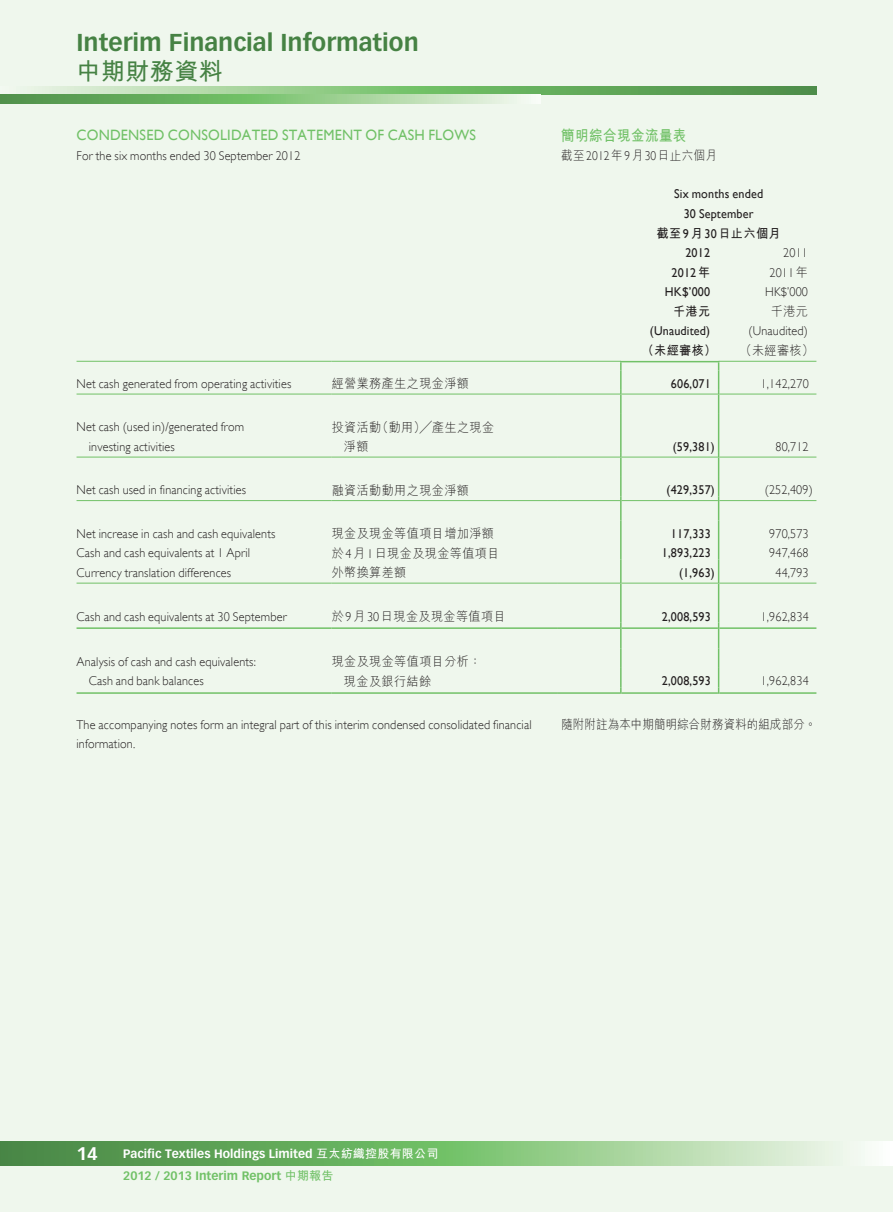
<style>
.page{position:relative;width:893px;height:1212px;background:#eff7ed}
.page>*{position:absolute;margin:0;border:0;box-sizing:border-box;transform-origin:0 0}
.t1{font:700 24px "Vectora LT Std";color:#468244}
.t2{font:700 24px "M Hei HK";letter-spacing:.02em;color:#468244}
.t3{font:700 18px "Vectora LT Std";color:#fff}
.t4{font:15px "Gill Sans";letter-spacing:.015em;color:#71c167;scale:.95 1}
.t5{font:700 15px "M Hei HK";letter-spacing:.035em;color:#71c167;scale:.9 1}
.t6{font:300 12.75px/19.5px "Gill Sans";letter-spacing:.015em;color:#231f20;scale:.95 1}
.t7{font:12.75px/19.5px "Gill Sans";letter-spacing:.015em;color:#231f20;text-align:center;scale:.95 1}
.t8{font:300 12.75px/19.5px "M Hei HK";letter-spacing:.035em;color:#231f20;scale:.95 1}
.t9{font:300 12.75px "M Hei HK";letter-spacing:.01em;color:#231f20;scale:.9 1}
.t10{font:700 12.75px "M Hei HK";letter-spacing:.035em;color:#231f20;scale:.95 1}
.t11{font:300 12.75px "M Hei HK";letter-spacing:.035em;color:#231f20;scale:.9 1}
.t12{font:700 12px/22.5px "Vectora LT Std";color:#fff}
.s1{font-family:"Gill Sans"}
.s2{font-family:"Gill Sans";font-weight:400}
.s3{font-family:"M Hei HK";font-weight:700}
.s4{font-family:"M Hei HK"}
.s5{color:#71c167}
.s6{font-family:"M Hei HK";color:#71c167}
</style>
<div class="page">
<svg style="left:0;top:1141px;width:893px;height:24px;background:#8ac082"></svg>
<svg style="left:0;top:86px;width:816px;height:9px;background:#88c080"></svg>
<svg style="left:0;top:95px;width:541px;height:8px;background:#8ec486"></svg>
<hr style="left:620px;top:361px;width:99px;height:1px;background:#71c167">
<svg style="left:620px;top:362px;width:2px;height:8px"></svg>
<hr style="left:620px;top:370px;width:2px;height:20px;background:#71c167">
<hr style="left:620px;top:394px;width:2px;height:20px;background:#71c167">
<hr style="left:620px;top:414px;width:2px;height:39px;background:#71c167">
<hr style="left:620px;top:457px;width:2px;height:20px;background:#71c167">
<svg style="left:620px;top:477px;width:2px;height:43px"></svg>
<hr style="left:620px;top:520px;width:2px;height:20px;background:#71c167">
<svg style="left:620px;top:540px;width:2px;height:19px"></svg>
<hr style="left:620px;top:559px;width:2px;height:20px;background:#71c167">
<hr style="left:620px;top:583px;width:2px;height:20px;background:#71c167">
<svg style="left:620px;top:603px;width:2px;height:45px"></svg>
<hr style="left:620px;top:648px;width:2px;height:20px;background:#71c167">
<svg style="left:620px;top:668px;width:2px;height:26px"></svg>
<svg style="left:718px;top:362px;width:1px;height:52px"></svg>
<hr style="left:718px;top:414px;width:1px;height:39px;background:#71c167">
<svg style="left:718px;top:453px;width:1px;height:241px"></svg>
<hr style="left:77px;top:361px;width:255px;height:1px;background:#71c167">
<hr style="left:332px;top:361px;width:225px;height:1px;background:#71c167">
<hr style="left:557px;top:361px;width:64px;height:1px;background:#71c167">
<hr style="left:719px;top:361px;width:97px;height:1px;background:#71c167">
<hr style="left:77px;top:394px;width:255px;height:1px;background:#71c167">
<hr style="left:332px;top:394px;width:225px;height:1px;background:#71c167">
<hr style="left:557px;top:394px;width:63px;height:1px;background:#71c167">
<hr style="left:622px;top:394px;width:96px;height:1px;background:#71c167">
<hr style="left:719px;top:394px;width:97px;height:1px;background:#71c167">
<hr style="left:77px;top:457px;width:255px;height:1px;background:#71c167">
<hr style="left:332px;top:457px;width:225px;height:1px;background:#71c167">
<hr style="left:557px;top:457px;width:63px;height:1px;background:#71c167">
<hr style="left:622px;top:457px;width:96px;height:1px;background:#71c167">
<hr style="left:719px;top:457px;width:97px;height:1px;background:#71c167">
<hr style="left:77px;top:500px;width:255px;height:1px;background:#71c167">
<hr style="left:332px;top:500px;width:225px;height:1px;background:#71c167">
<hr style="left:557px;top:500px;width:63px;height:1px;background:#71c167">
<hr style="left:622px;top:500px;width:96px;height:1px;background:#71c167">
<hr style="left:719px;top:500px;width:97px;height:1px;background:#71c167">
<hr style="left:77px;top:583px;width:255px;height:1px;background:#71c167">
<hr style="left:332px;top:583px;width:225px;height:1px;background:#71c167">
<hr style="left:557px;top:583px;width:63px;height:1px;background:#71c167">
<hr style="left:622px;top:583px;width:96px;height:1px;background:#71c167">
<hr style="left:719px;top:583px;width:97px;height:1px;background:#71c167">
<hr style="left:77px;top:627px;width:255px;height:2px;background:#71c167">
<hr style="left:332px;top:627px;width:225px;height:2px;background:#71c167">
<hr style="left:557px;top:627px;width:63px;height:2px;background:#71c167">
<hr style="left:622px;top:627px;width:96px;height:2px;background:#71c167">
<hr style="left:719px;top:627px;width:97px;height:2px;background:#71c167">
<hr style="left:77px;top:692px;width:255px;height:2px;background:#71c167">
<hr style="left:332px;top:692px;width:225px;height:2px;background:#71c167">
<hr style="left:557px;top:692px;width:63px;height:2px;background:#71c167">
<hr style="left:622px;top:692px;width:96px;height:2px;background:#71c167">
<hr style="left:719px;top:692px;width:97px;height:2px;background:#71c167">
<h1 class="t1" style="left:77px;top:28px;width:344px">Interim Financial Information</h1>
<h1 class="t2" style="left:77px;top:54px;width:148px">中期財務資料</h1>
<p class="t4" style="left:77px;top:126px;width:422px">CONDENSED CONSOLIDATED STATEMENT OF CASH FLOWS</p>
<p class="t6" style="left:77px;top:146px;width:237px">For the six months ended 30 September 2012</p>
<p class="t5" style="left:561px;top:125px;width:141px">簡明綜合現金流量表</p>
<p class="t11" style="left:561px;top:149px;width:174px">截至<span class="s1">2012</span>年<span class="s1">9</span>月<span class="s1">30</span>日止六個月</p>
<p class="t7" style="left:674px;top:184px;width:95px">Six months ended<br>30 September</p>
<p class="t10" style="left:657px;top:224px;width:132px">截至<span class="s2">9</span>月<span class="s2">30</span>日止六個月</p>
<p class="t7" style="left:685px;top:243px;width:28px">2012</p>
<p class="t6" style="left:783px;top:243px;width:28px">2011</p>
<p class="t7" style="left:672px;top:263px;width:42px">2012<span class="s3">年</span></p>
<p class="t6" style="left:769px;top:263px;width:42px">2011<span class="s4">年</span></p>
<p class="t7" style="left:665px;top:282px;width:49px">HK$’000</p>
<p class="t6" style="left:765px;top:282px;width:47px">HK$’000</p>
<p class="t10" style="left:673px;top:302px;width:41px">千港元</p>
<p class="t8" style="left:771px;top:301px;width:41px">千港元</p>
<p class="t7" style="left:650px;top:321px;width:65px">(Unaudited)</p>
<p class="t6" style="left:749px;top:321px;width:64px">(Unaudited)</p>
<p class="t10" style="left:642px;top:341px;width:80px">（未經審核）</p>
<p class="t8" style="left:740px;top:340px;width:80px">（未經審核）</p>
<p class="t6" style="left:77px;top:374px;width:228px">Net cash generated from operating activities</p>
<p class="t8" style="left:332px;top:374px;width:146px">經營業務產生之現金淨額</p>
<p class="t7" style="left:671px;top:374px;width:44px">606,071</p>
<p class="t6" style="left:761px;top:374px;width:52px">1,142,270</p>
<p class="t6" style="left:89px;top:417px;width:165px;text-indent:-12px">Net cash (used in)/generated from investing activities</p>
<p class="t8" style="left:344px;top:417px;width:160px;text-indent:-12px">投資活動（動用）╱產生之現金淨額</p>
<p class="t7" style="left:673px;top:437px;width:46px">(59,381)</p>
<p class="t6" style="left:775px;top:437px;width:37px">80,712</p>
<p class="t6" style="left:77px;top:480px;width:180px">Net cash used in financing activities</p>
<p class="t8" style="left:332px;top:480px;width:146px">融資活動動用之現金淨額</p>
<p class="t7" style="left:667px;top:480px;width:52px">(429,357)</p>
<p class="t6" style="left:765px;top:480px;width:52px">(252,409)</p>
<p class="t6" style="left:77px;top:524px;width:211px">Net increase in cash and cash equivalents</p>
<p class="t8" style="left:332px;top:524px;width:172px">現金及現金等值項目增加淨額</p>
<p class="t7" style="left:671px;top:524px;width:44px">117,333</p>
<p class="t6" style="left:769px;top:524px;width:43px">970,573</p>
<p class="t6" style="left:77px;top:543px;width:184px">Cash and cash equivalents at 1 April</p>
<p class="t8" style="left:332px;top:543px;width:178px">於<span class="s1">4</span>月<span class="s1">1</span>日現金及現金等值項目</p>
<p class="t7" style="left:662px;top:543px;width:53px">1,893,223</p>
<p class="t6" style="left:769px;top:543px;width:43px">947,468</p>
<p class="t6" style="left:77px;top:563px;width:164px">Currency translation differences</p>
<p class="t8" style="left:332px;top:563px;width:80px">外幣換算差額</p>
<p class="t7" style="left:679px;top:563px;width:39px">(1,963)</p>
<p class="t6" style="left:775px;top:563px;width:37px">44,793</p>
<p class="t6" style="left:77px;top:606px;width:223px">Cash and cash equivalents at 30 September</p>
<p class="t8" style="left:332px;top:606px;width:185px">於<span class="s1">9</span>月<span class="s1">30</span>日現金及現金等值項目</p>
<p class="t7" style="left:662px;top:606px;width:53px">2,008,593</p>
<p class="t6" style="left:761px;top:606px;width:52px">1,962,834</p>
<p class="t6" style="left:77px;top:652px;width:190px">Analysis of cash and cash equivalents:</p>
<p class="t8" style="left:332px;top:652px;width:159px">現金及現金等值項目分析：</p>
<p class="t6" style="left:89px;top:671px;width:122px">Cash and bank balances</p>
<p class="t8" style="left:344px;top:671px;width:93px">現金及銀行結餘</p>
<p class="t7" style="left:662px;top:671px;width:53px">2,008,593</p>
<p class="t6" style="left:761px;top:671px;width:52px">1,962,834</p>
<p class="t6" style="left:77px;top:715px;width:481px">The accompanying notes form an integral part of this interim condensed consolidated financial information.</p>
<p class="t9" style="left:561px;top:718px;width:285px">隨附附註為本中期簡明綜合財務資料的組成部分。</p>
<h2 class="t3" style="left:77px;top:1143px;width:23px">14</h2>
<p class="t12" style="left:123px;top:1142px;width:317px">Pacific Textiles Holdings Limited <span class="s4">互太紡織控股有限公司<br></span><span class="s5">2012 / 2013 Interim Report</span> <span class="s6">中期報告</span></p>
</div>
